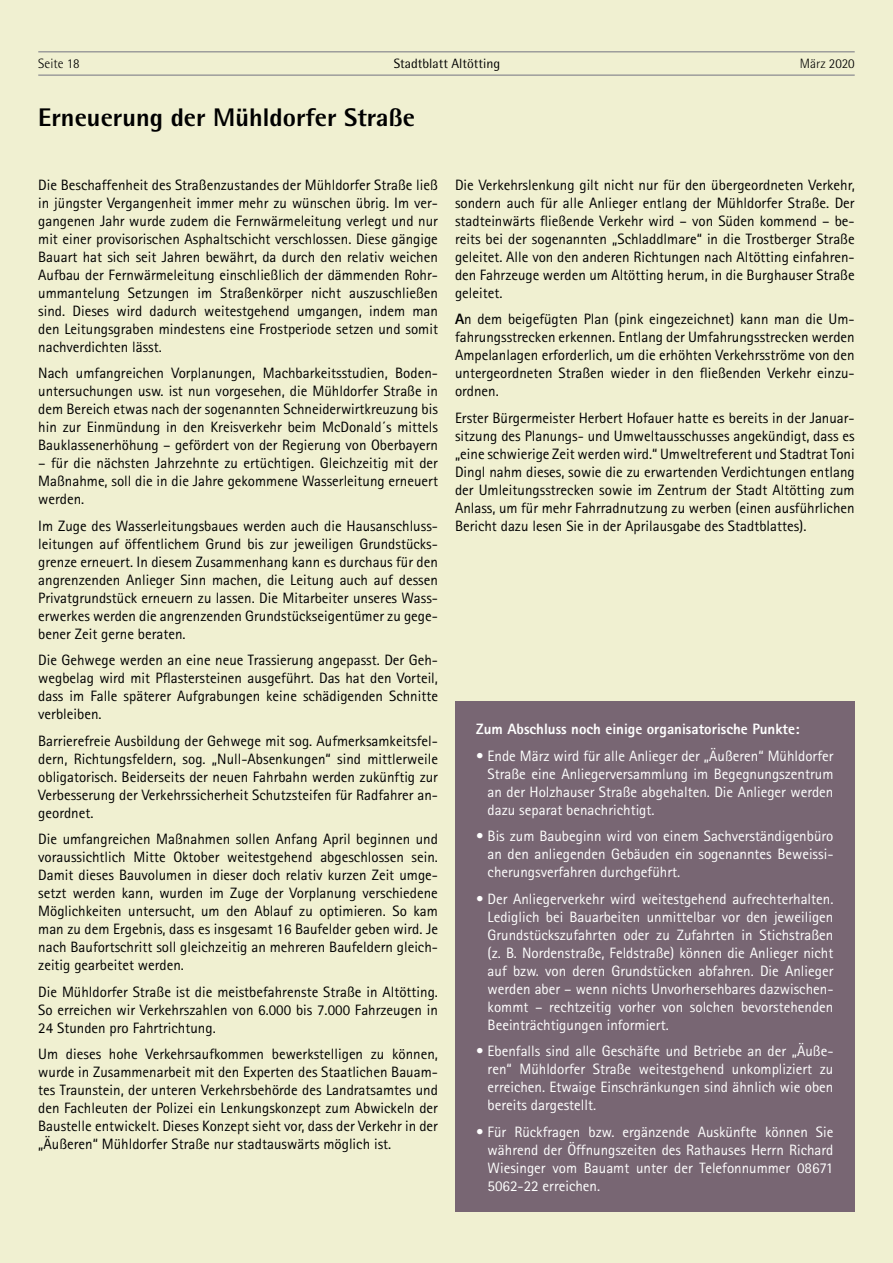
<style>
.page{position:relative;width:893px;height:1263px;background:#f0f0d1}
.page>*{position:absolute;margin:0;border:0;box-sizing:border-box;transform-origin:0 0}
.t1{font:800 25.5px "Rotis Semi Sans";color:#000}
.t2{font:15px/18px "Rotis Sans Serif";color:#000;text-align:justify}
.t3{font:15px/18px "Rotis Sans Serif";color:#fff;text-align:justify}
.t4{font:800 15px "Rotis Sans Serif";color:#fff}
.t5{font:13.5px "Rotis Semi Sans";color:#000}
.t6{font:300 13.5px "Rotis Semi Sans";color:#000}
.s1{font-weight:800}
</style>
<div class="page">
<hr style="left:38px;top:51px;width:817px;height:2px;background:#9d9d9c">
<hr style="left:38px;top:74px;width:817px;height:2px;background:#9d9d9c">
<div style="left:455px;top:701px;width:400px;height:511px;background:#786673"></div>
<p class="t6" style="left:38px;top:55px;width:43px">Seite 18</p>
<p class="t5" style="left:394px;top:55px;width:108px">Stadtblatt Altötting</p>
<p class="t6" style="left:800px;top:55px;width:56px">März 2020</p>
<h1 class="t1" style="left:38px;top:102px;width:378px">Erneuerung der Mühldorfer Straße</h1>
<p class="t2" style="left:38px;top:176px;width:401px">Die Beschaffenheit des Straßenzustandes der Mühldorfer Straße ließ in jüngster Vergangenheit immer mehr zu wünschen übrig. Im ver&shy;gangenen Jahr wurde zudem die Fernwärmeleitung verlegt und nur mit einer provisorischen Asphaltschicht verschlossen. Diese gängige Bauart hat sich seit Jahren bewährt, da durch den relativ weichen Aufbau der Fernwärmeleitung einschließlich der dämmenden Rohr&shy;ummantelung Setzungen im Straßenkörper nicht auszuschließen sind. Dieses wird dadurch weitestgehend umgangen, indem man den Leitungsgraben mindestens eine Frostperiode setzen und somit nachverdichten lässt.</p>
<p class="t2" style="left:38px;top:364px;width:401px">Nach umfangreichen Vorplanungen, Machbarkeitsstudien, Boden&shy;untersuchungen usw. ist nun vorgesehen, die Mühldorfer Straße in dem Bereich etwas nach der sogenannten Schneiderwirtkreuzung bis hin zur Einmündung in den Kreisverkehr beim McDonald´s mittels Bauklassenerhöhung – gefördert von der Regierung von Oberbayern</p>
<p class="t2" style="left:38px;top:454px;width:401px">– für die nächsten Jahrzehnte zu ertüchtigen. Gleichzeitig mit der Maßnahme, soll die in die Jahre gekommene Wasserleitung erneuert werden.</p>
<p class="t2" style="left:38px;top:517px;width:401px">Im Zuge des Wasserleitungsbaues werden auch die Hausanschluss&shy;leitungen auf öffentlichem Grund bis zur jeweiligen Grundstücks&shy;grenze erneuert. In diesem Zusammenhang kann es durchaus für den angrenzenden Anlieger Sinn machen, die Leitung auch auf dessen Privatgrundstück erneuern zu lassen. Die Mitarbeiter unseres Wass&shy;erwerkes werden die angrenzenden Grundstückseigentümer zu gege&shy;bener Zeit gerne beraten.</p>
<p class="t2" style="left:38px;top:651px;width:401px">Die Gehwege werden an eine neue Trassierung angepasst. Der Geh&shy;wegbelag wird mit Pflastersteinen ausgeführt. Das hat den Vorteil, dass im Falle späterer Aufgrabungen keine schädigenden Schnitte verbleiben.</p>
<p class="t2" style="left:38px;top:732px;width:401px">Barrierefreie Ausbildung der Gehwege mit sog. Aufmerksamkeitsfel&shy;dern, Richtungsfeldern, sog. „Null-Absenkungen“ sind mittlerweile obligatorisch. Beiderseits der neuen Fahrbahn werden zukünftig zur Verbesserung der Verkehrssicherheit Schutzsteifen für Radfahrer an&shy;geordnet.</p>
<p class="t2" style="left:38px;top:830px;width:401px">Die umfangreichen Maßnahmen sollen Anfang April beginnen und voraussichtlich Mitte Oktober weitestgehend abgeschlossen sein.<br>Damit dieses Bauvolumen in dieser doch relativ kurzen Zeit umge&shy;setzt werden kann, wurden im Zuge der Vorplanung verschiedene Möglichkeiten untersucht, um den Ablauf zu optimieren. So kam man zu dem Ergebnis, dass es insgesamt 16 Baufelder geben wird. Je nach Baufortschritt soll gleichzeitig an mehreren Baufeldern gleich&shy;zeitig gearbeitet werden.</p>
<p class="t2" style="left:38px;top:983px;width:401px">Die Mühldorfer Straße ist die meistbefahrenste Straße in Altötting.<br>So erreichen wir Verkehrszahlen von 6.000 bis 7.000 Fahrzeugen in 24 Stunden pro Fahrtrichtung.</p>
<p class="t2" style="left:38px;top:1045px;width:401px">Um dieses hohe Verkehrsaufkommen bewerkstelligen zu können, wurde in Zusammenarbeit mit den Experten des Staatlichen Bauam&shy;tes Traunstein, der unteren Verkehrsbehörde des Landratsamtes und den Fachleuten der Polizei ein Lenkungskonzept zum Abwickeln der Baustelle entwickelt. Dieses Konzept sieht vor, dass der Verkehr in der „Äußeren“ Mühldorfer Straße nur stadtauswärts möglich ist.</p>
<p class="t2" style="left:455px;top:176px;width:401px">Die Verkehrslenkung gilt nicht nur für den übergeordneten Verkehr, sondern auch für alle Anlieger entlang der Mühldorfer Straße. Der stadteinwärts fließende Verkehr wird – von Süden kommend – be&shy;reits bei der sogenannten „Schladdlmare“ in die Trostberger Straße geleitet. Alle von den anderen Richtungen nach Altötting einfahren&shy;den Fahrzeuge werden um Altötting herum, in die Burghauser Straße geleitet.</p>
<p class="t2" style="left:455px;top:310px;width:401px"><span class="s1">A</span>n dem beigefügten Plan (pink eingezeichnet) kann man die Um&shy;fahrungsstrecken erkennen. Entlang der Umfahrungsstrecken werden Ampelanlagen erforderlich, um die erhöhten Verkehrsströme von den untergeordneten Straßen wieder in den fließenden Verkehr einzu&shy;ordnen.</p>
<p class="t2" style="left:455px;top:409px;width:401px">Erster Bürgermeister Herbert Hofauer hatte es bereits in der Januar&shy;sitzung des Planungs- und Umweltausschusses angekündigt, dass es „eine schwierige Zeit werden wird.“ Umweltreferent und Stadtrat Toni Dingl nahm dieses, sowie die zu erwartenden Verdichtungen entlang der Umleitungsstrecken sowie im Zentrum der Stadt Altötting zum Anlass, um für mehr Fahrradnutzung zu werben (einen ausführlichen Bericht dazu lesen Sie in der Aprilausgabe des Stadtblattes).</p>
<p class="t4" style="left:476px;top:719px;width:325px">Zum Abschluss noch einige organisatorische Punkte:</p>
<p class="t3" style="left:488px;top:746px;width:347px;text-indent:-11px">• Ende März wird für alle Anlieger der „Äußeren“ Mühldorfer Straße eine Anliegerversammlung im Begegnungszentrum an der Holzhauser Straße abgehalten. Die Anlieger werden dazu separat benachrichtigt.</p>
<p class="t3" style="left:488px;top:827px;width:347px;text-indent:-11px">• Bis zum Baubeginn wird von einem Sachverständigenbüro an den anliegenden Gebäuden ein sogenanntes Beweissi&shy;cherungsverfahren durchgeführt.</p>
<p class="t3" style="left:488px;top:889px;width:347px;text-indent:-11px">• Der Anliegerverkehr wird weitestgehend aufrechterhalten.<br>Lediglich bei Bauarbeiten unmittelbar vor den jeweiligen Grundstückszufahrten oder zu Zufahrten in Stichstraßen (z. B. Nordenstraße, Feldstraße) können die Anlieger nicht auf bzw. von deren Grundstücken abfahren. Die Anlieger werden aber – wenn nichts Unvorhersehbares dazwischen&shy;kommt – rechtzeitig vorher von solchen bevorstehenden Beeinträchtigungen informiert.</p>
<p class="t3" style="left:488px;top:1042px;width:347px;text-indent:-11px">• Ebenfalls sind alle Geschäfte und Betriebe an der „Äuße&shy;ren“ Mühldorfer Straße weitestgehend unkompliziert zu erreichen. Etwaige Einschränkungen sind ähnlich wie oben bereits dargestellt.</p>
<p class="t3" style="left:488px;top:1122px;width:347px;text-indent:-11px">• Für Rückfragen bzw. ergänzende Auskünfte können Sie während der Öffnungszeiten des Rathauses Herrn Richard Wiesinger vom Bauamt unter der Telefonnummer 08671<br>5062-22 erreichen.</p>
</div>
